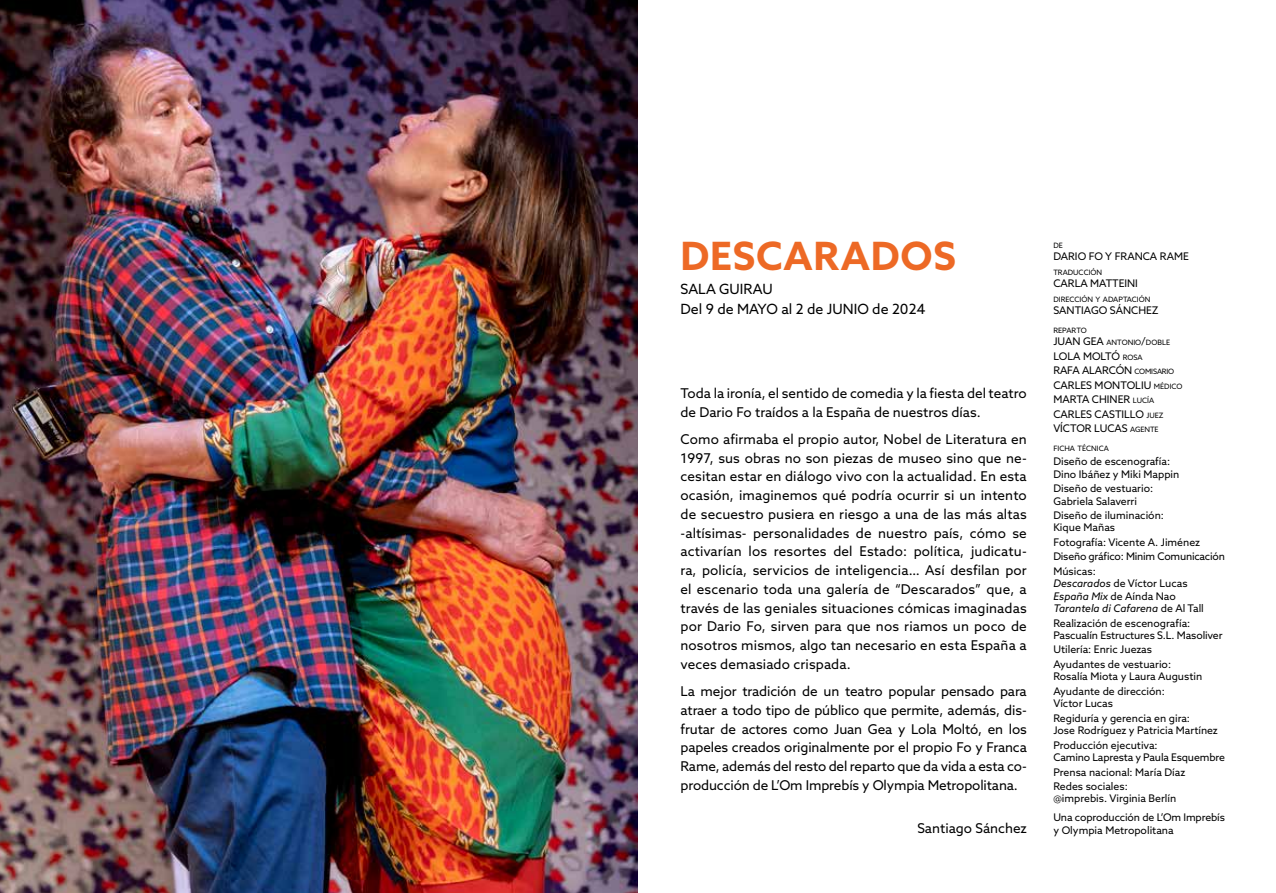
<style>
.page{position:relative;width:1276px;height:893px;background:#fff}
.page>*{position:absolute;margin:0;border:0;box-sizing:border-box;transform-origin:0 0}
.t1{font:700 39px "Azo Sans";letter-spacing:.02em;color:#ed6925}
.t2{font:14.1px/19.5px "Azo Sans";color:#000}
.t3{font:13.5px/18.8px "Azo Sans";color:#000;text-align:justify}
.t4{font:10.5px/14.5px "Azo Sans";color:#000}
.t5{font:10.5px "Azo Sans";letter-spacing:-.005em;color:#000}
.t6{font:italic 10.5px/12.5px "Azo Sans";color:#000}
.t7{font:10.5px/14.5px "Azo Sans";letter-spacing:-.02em;color:#000}
.t8{font:7.35px "Azo Sans";color:#000}
.t9{font:7.35px "Azo Sans";letter-spacing:-.02em;color:#000}
.s1{font-size:10.5px}
.s2{font-style:normal}
</style>
<div class="page">
<img style="left:0;top:0;width:638px;height:893px">
<h1 class="t1" style="left:680px;top:231px;width:277px">DESCARADOS</h1>
<p class="t2" style="left:680px;top:279px;width:247px">SALA GUIRAU<br>Del 9 de MAYO al 2 de JUNIO de 2024</p>
<p class="t3" style="left:680px;top:384px;width:348px">Toda la ironía, el sentido de comedia y la fiesta del teatro de Dario Fo traídos a la España de nuestros días.</p>
<p class="t3" style="left:680px;top:430px;width:348px">Como afirmaba el propio autor, Nobel de Literatura en 1997, sus obras no son piezas de museo sino que ne&shy;cesitan estar en diálogo vivo con la actualidad. En esta ocasión, imaginemos qué podría ocurrir si un intento de secuestro pusiera en riesgo a una de las más altas -altísimas- personalidades de nuestro país, cómo se activarían los resortes del Estado: política, judicatu&shy;ra, policía, servicios de inteligencia… Así desfilan por el escenario toda una galería de “Descarados” que, a través de las geniales situaciones cómicas imaginadas por Dario Fo, sirven para que nos riamos un poco de nosotros mismos, algo tan necesario en esta España a veces demasiado crispada.</p>
<p class="t3" style="left:680px;top:682px;width:348px">La mejor tradición de un teatro popular pensado para atraer a todo tipo de público que permite, además, dis&shy;frutar de actores como Juan Gea y Lola Moltó, en los papeles creados originalmente por el propio Fo y Franca Rame, además del resto del reparto que da vida a esta co&shy;producción de L’Om Imprebís y Olympia Metropolitana.</p>
<p class="t3" style="left:917px;top:819px;width:111px">Santiago Sánchez</p>
<p class="t8" style="left:1053px;top:240px;width:11px">DE</p>
<p class="t4" style="left:1053px;top:249px;width:137px">DARIO FO Y FRANCA RAME</p>
<p class="t8" style="left:1053px;top:267px;width:50px">TRADUCCIÓN</p>
<p class="t4" style="left:1053px;top:276px;width:86px">CARLA MATTEINI</p>
<p class="t8" style="left:1053px;top:294px;width:99px">DIRECCIÓN Y ADAPTACIÓN</p>
<p class="t4" style="left:1053px;top:303px;width:107px">SANTIAGO SÁNCHEZ</p>
<p class="t8" style="left:1053px;top:325px;width:35px">REPARTO</p>
<p class="t5" style="left:1053px;top:334px;width:8px">JUAN</p>
<p class="t8" style="left:1083px;top:338px;width:89px"><span class="s1">GEA</span> ANTONIO<span class="s1">/</span>DOBLE</p>
<p class="t5" style="left:1053px;top:349px;width:8px">LOLA</p>
<p class="t5" style="left:1083px;top:349px;width:9px">MOLTÓ</p>
<p class="t8" style="left:1122px;top:352px;width:21px">ROSA</p>
<p class="t5" style="left:1053px;top:363px;width:37px">RAFAALARCÓN</p>
<p class="t9" style="left:1134px;top:367px;width:41px">COMISARIO</p>
<p class="t5" style="left:1053px;top:378px;width:8px">CARLES</p>
<p class="t5" style="left:1094px;top:378px;width:8px">MONTOLIU</p>
<p class="t8" style="left:1154px;top:381px;width:30px">MÉDICO</p>
<p class="t5" style="left:1053px;top:392px;width:9px">MARTA</p>
<p class="t5" style="left:1092px;top:392px;width:22px">CHINER</p>
<p class="t8" style="left:1133px;top:396px;width:23px">LUCÍA</p>
<p class="t5" style="left:1053px;top:407px;width:8px">CARLES</p>
<p class="t5" style="left:1094px;top:407px;width:8px">CASTILLO</p>
<p class="t8" style="left:1146px;top:410px;width:19px">JUEZ</p>
<p class="t5" style="left:1053px;top:421px;width:15px">VÍCTOR</p>
<p class="t5" style="left:1094px;top:421px;width:8px">LUCAS</p>
<p class="t8" style="left:1130px;top:425px;width:30px">AGENTE</p>
<p class="t8" style="left:1053px;top:443px;width:57px">FICHA TÉCNICA</p>
<p class="t4" style="left:1053px;top:455px;width:127px;line-height:12.5px">Diseño de escenografía:<br>Dino Ibáñez y Miki Mappin</p>
<p class="t4" style="left:1053px;top:482px;width:101px;line-height:12.5px">Diseño de vestuario:<br>Gabriela Salaverri</p>
<p class="t4" style="left:1053px;top:509px;width:112px;line-height:12.5px">Diseño de iluminación:<br>Kique Mañas</p>
<p class="t7" style="left:1053px;top:535px;width:173px">Fotografía: Vicente A. Jiménez<br>Diseño gráfico: Minim Comunicación<br>Músicas:</p>
<p class="t6" style="left:1053px;top:577px;width:152px">Descarados <span class="s2">de Víctor Lucas<br></span>España Mix <span class="s2">de Aínda Nao<br></span>Tarantela di Cafarena <span class="s2">de Al Tall</span></p>
<p class="t4" style="left:1053px;top:616px;width:171px;line-height:12.5px">Realización de escenografía:<br>Pascualín Estructures S.L. Masoliver</p>
<p class="t4" style="left:1053px;top:642px;width:119px">Utilería: Enric Juezas<br>Ayudantes de vestuario:</p>
<p class="t4" style="left:1053px;top:669px;width:150px">Rosalía Miota y Laura Augustin<br>Ayudante de dirección:</p>
<p class="t4" style="left:1053px;top:696px;width:138px">Víctor Lucas<br>Regiduría y gerencia en gira:</p>
<p class="t4" style="left:1053px;top:723px;width:166px">Jose Rodríguez y Patricia Martínez<br>Producción ejecutiva:</p>
<p class="t4" style="left:1053px;top:750px;width:173px">Camino Lapresta y Paula Esquembre<br>Prensa nacional: María Díaz<br>Redes sociales:</p>
<p class="t4" style="left:1053px;top:789px;width:173px;line-height:18.8px">@imprebis. Virginia Berlín<br>Una coproducción de L’Om Imprebís</p>
<p class="t4" style="left:1053px;top:822px;width:122px">y Olympia Metropolitana</p>
</div>
